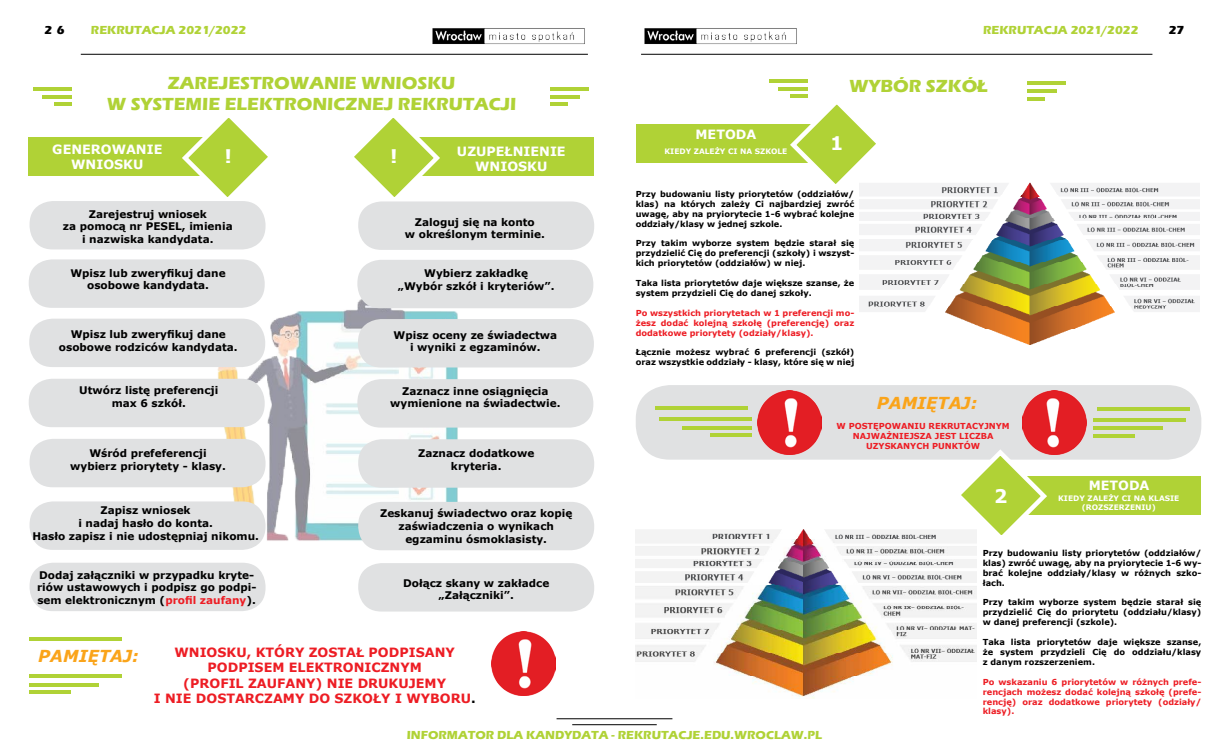
<style>
.page{position:relative;width:1229px;height:745px;background:#fff}
.page>*{position:absolute;margin:0;border:0;box-sizing:border-box;transform-origin:0 0}
.t1{font:700 18.75px "Verdana";color:#fff}
.t2{font:700 18px/21.6px "Eras ITC";color:#b0d236;text-align:center}
.t3{font:italic 700 16.5px "Verdana";color:#faa41a}
.t4{font:700 12.75px/15.3px "Verdana";color:#ed1d24;text-align:center}
.t5{font:700 12.75px/15.3px "Verdana";color:#fff;text-align:center}
.t6{font:700 12px "Eras ITC";color:#b0d236}
.t7{font:700 12px "Eras ITC";color:#000}
.t8{font:700 10.5px/12.6px "Verdana";color:#000;text-align:center}
.t9{font:700 8.25px/9.9px "Verdana";color:#000;text-align:justify}
.t10{font:700 8.25px/9.9px "Verdana";color:#ed1d24;text-align:justify}
.t11{font:700 7.5px/9px "Verdana";color:#fff;text-align:center}
.s1{color:#ed1d24}
.s2{color:#000}
</style>
<div class="page">
<img style="left:432px;top:28px;width:153px;height:16px">
<img style="left:644px;top:28px;width:153px;height:16px">
<hr style="left:81px;top:54px;width:507px;height:1px;background:#000">
<hr style="left:641px;top:54px;width:511px;height:1px;background:#000">
<hr style="left:556px;top:718px;width:116px;height:1px;background:#000">
<hr style="left:572px;top:723px;width:85px;height:1px;background:#000">
<div style="left:28px;top:138px;width:204px;height:38px;background:#b0d236"></div>
<svg style="left:179px;top:118px;width:89px;height:88px"></svg>
<div style="left:390px;top:138px;width:204px;height:38px;background:#b0d236"></div>
<svg style="left:354px;top:118px;width:89px;height:79px"></svg>
<img style="left:183px;top:236px;width:352px;height:314px">
<img style="left:491px;top:631px;width:64px;height:63px">
<hr style="left:30px;top:674px;width:92px;height:3px;background:#b0d236">
<hr style="left:30px;top:637px;width:92px;height:3px;background:#b0d236">
<svg style="left:30px;top:683px;width:69px;height:3px"></svg>
<hr style="left:30px;top:690px;width:41px;height:3px;background:#b0d236">
<div style="left:30px;top:201px;width:236px;height:48px;background:#e0e1e2;border-radius:23px"></div>
<hr style="left:33px;top:87px;width:39px;height:4px;background:#b0d236">
<hr style="left:43px;top:95px;width:29px;height:4px;background:#b0d236">
<hr style="left:54px;top:102px;width:18px;height:4px;background:#b0d236">
<hr style="left:550px;top:87px;width:39px;height:3px;background:#b0d236">
<hr style="left:550px;top:95px;width:29px;height:3px;background:#b0d236">
<hr style="left:550px;top:102px;width:18px;height:4px;background:#b0d236">
<div style="left:29px;top:259px;width:236px;height:48px;background:#e0e1e2;border-radius:23px"></div>
<div style="left:29px;top:318px;width:236px;height:49px;background:#e0e1e2;border-radius:23px"></div>
<div style="left:29px;top:378px;width:236px;height:49px;background:#e0e1e2;border-radius:23px"></div>
<div style="left:30px;top:438px;width:236px;height:49px;background:#e0e1e2;border-radius:23px"></div>
<div style="left:30px;top:501px;width:236px;height:48px;background:#e0e1e2;border-radius:23px"></div>
<div style="left:30px;top:562px;width:236px;height:48px;background:#e0e1e2;border-radius:23px"></div>
<div style="left:358px;top:201px;width:236px;height:49px;background:#e0e1e2;border-radius:23px"></div>
<div style="left:357px;top:260px;width:236px;height:48px;background:#e0e1e2;border-radius:23px"></div>
<div style="left:358px;top:319px;width:236px;height:48px;background:#e0e1e2;border-radius:23px"></div>
<div style="left:357px;top:379px;width:236px;height:48px;background:#e0e1e2;border-radius:23px"></div>
<div style="left:358px;top:439px;width:236px;height:48px;background:#e0e1e2;border-radius:23px"></div>
<div style="left:358px;top:501px;width:236px;height:49px;background:#e0e1e2;border-radius:23px"></div>
<div style="left:358px;top:562px;width:236px;height:49px;background:#e0e1e2;border-radius:23px"></div>
<img style="left:860px;top:182px;width:339px;height:162px">
<img style="left:636px;top:529px;width:340px;height:170px">
<div style="left:636px;top:385px;width:565px;height:74px;background:#e0e1e2;border-radius:34px"></div>
<img style="left:758px;top:390px;width:64px;height:64px">
<hr style="left:659px;top:417px;width:92px;height:4px;background:#b0d236">
<hr style="left:655px;top:406px;width:92px;height:4px;background:#b0d236">
<svg style="left:682px;top:426px;width:69px;height:3px"></svg>
<hr style="left:710px;top:433px;width:41px;height:4px;background:#b0d236">
<img style="left:1022px;top:390px;width:65px;height:64px">
<svg style="left:1093px;top:418px;width:93px;height:3px"></svg>
<svg style="left:1097px;top:407px;width:92px;height:3px"></svg>
<hr style="left:1093px;top:426px;width:70px;height:3px;background:#b0d236">
<svg style="left:1093px;top:434px;width:42px;height:3px"></svg>
<div style="left:636px;top:125px;width:204px;height:38px;background:#b0d236"></div>
<svg style="left:787px;top:95px;width:99px;height:99px"></svg>
<div style="left:996px;top:475px;width:205px;height:38px;background:#b0d236"></div>
<svg style="left:951px;top:446px;width:99px;height:98px"></svg>
<hr style="left:1027px;top:82px;width:39px;height:3px;background:#b0d236">
<hr style="left:1027px;top:90px;width:29px;height:3px;background:#b0d236">
<hr style="left:1027px;top:97px;width:17px;height:3px;background:#b0d236">
<hr style="left:769px;top:79px;width:38px;height:4px;background:#b0d236">
<hr style="left:778px;top:87px;width:29px;height:4px;background:#b0d236">
<hr style="left:790px;top:94px;width:17px;height:4px;background:#b0d236">
<h3 class="t7" style="left:45px;top:23px;width:21px">2 6</h3>
<h3 class="t6" style="left:91px;top:23px;width:157px">REKRUTACJA 2021/2022</h3>
<h3 class="t6" style="left:983px;top:23px;width:157px">REKRUTACJA 2021/2022</h3>
<h3 class="t7" style="left:1169px;top:23px;width:17px">27</h3>
<h2 class="t2" style="left:107px;top:72px;width:411px">ZAREJESTROWANIE WNIOSKU<br>W SYSTEMIE ELEKTRONICZNEJ REKRUTACJI</h2>
<h3 class="t5" style="left:52px;top:141px;width:112px">GENEROWANIE<br>WNIOSKU</h3>
<h3 class="t5" style="left:457px;top:143px;width:110px">UZUPEŁNIENIE<br>WNIOSKU</h3>
<h1 class="t1" style="left:224px;top:142px;width:9px">!</h1>
<h1 class="t1" style="left:390px;top:142px;width:9px">!</h1>
<p class="t8" style="left:63px;top:207px;width:171px">Zarejestruj wniosek<br>za pomocą nr PESEL, imienia i nazwiska kandydata.</p>
<p class="t8" style="left:70px;top:266px;width:157px">Wpisz lub zweryfikuj dane osobowe kandydata.</p>
<p class="t8" style="left:59px;top:328px;width:180px">Wpisz lub zweryfikuj dane osobowe rodziców kandydata.</p>
<p class="t8" style="left:79px;top:384px;width:141px">Utwórz listę preferencji max 6 szkół.</p>
<p class="t8" style="left:70px;top:446px;width:157px">Wśród prefeferencji wybierz priorytety - klasy.</p>
<p class="t8" style="left:32px;top:503px;width:228px">Zapisz wniosek<br>i nadaj hasło do konta.<br>Hasło zapisz i nie udostępniaj nikomu.</p>
<p class="t8" style="left:37px;top:568px;width:221px;text-align:left">Dodaj załączniki w przypadku kryte&shy;riów ustawowych i podpisz go podpi&shy;sem elektronicznym (<span class="s1">profil zaufany</span>).</p>
<p class="t8" style="left:405px;top:215px;width:141px">Zaloguj się na konto<br>w określonym terminie.</p>
<p class="t8" style="left:398px;top:266px;width:158px">Wybierz zakładkę<br>„Wybór szkół i kryteriów”.</p>
<p class="t8" style="left:393px;top:328px;width:165px">Wpisz oceny ze świadectwa i wyniki z egzaminów.</p>
<p class="t8" style="left:390px;top:384px;width:172px">Zaznacz inne osiągnięcia wymienione na świadectwie.</p>
<p class="t8" style="left:418px;top:446px;width:118px">Zaznacz dodatkowe kryteria.</p>
<p class="t8" style="left:380px;top:506px;width:194px">Zeskanuj świadectwo oraz kopię zaświadczenia o wynikach egzaminu ósmoklasisty.</p>
<p class="t8" style="left:403px;top:576px;width:148px">Dołącz skany w zakładce „Załączniki”.</p>
<h3 class="t3" style="left:38px;top:644px;width:102px">PAMIĘTAJ:</h3>
<h3 class="t4" style="left:154px;top:644px;width:323px">WNIOSKU, KTÓRY ZOSTAŁ PODPISANY<br>PODPISEM ELEKTRONICZNYM<br>(PROFIL ZAUFANY) NIE DRUKUJEMY<br>I NIE DOSTARCZAMY DO SZKOŁY I WYBORU<span class="s2">.</span></h3>
<h2 class="t2" style="left:849px;top:76px;width:140px">WYBÓR SZKÓŁ</h2>
<h3 class="t5" style="left:695px;top:127px;width:62px">METODA</h3>
<p class="t11" style="left:664px;top:146px;width:124px">KIEDY ZALEŻY CI NA SZKOLE</p>
<h1 class="t1" style="left:830px;top:130px;width:15px">1</h1>
<p class="t9" style="left:636px;top:189px;width:220px">Przy budowaniu listy priorytetów (oddziałów/ klas) na których zależy Ci najbardziej zwróć uwagę, aby na pryiorytecie 1-6 wybrać kolejne oddziały/klasy w jednej szkole.</p>
<p class="t9" style="left:636px;top:238px;width:220px">Przy takim wyborze system będzie starał się przydzielić Cię do preferencji (szkoły) i wszyst&shy;kich priorytetów (oddziałów) w niej.</p>
<p class="t9" style="left:636px;top:278px;width:220px">Taka lista priorytetów daje większe szanse, że system przydzieli Cię do danej szkoły.</p>
<p class="t10" style="left:636px;top:307px;width:220px">Po wszystkich priorytetach w 1 preferencji mo&shy;żesz dodać kolejną szkołę (preferencję) oraz dodatkowe priorytety (odziały/klasy).</p>
<p class="t9" style="left:636px;top:347px;width:220px">Łącznie możesz wybrać 6 preferencji (szkół) oraz wszystkie oddziały - klasy, które się w niej</p>
<h3 class="t3" style="left:877px;top:391px;width:102px">PAMIĘTAJ:</h3>
<p class="t10" style="left:836px;top:421px;width:175px;text-align:center">W POSTĘPOWANIU REKRUTACYJNYM<br>NAJWAŻNIEJSZA JEST LICZBA<br>UZYSKANYCH PUNKTÓW</p>
<h3 class="t5" style="left:1089px;top:476px;width:62px">METODA</h3>
<h1 class="t1" style="left:994px;top:482px;width:15px">2</h1>
<p class="t11" style="left:1058px;top:493px;width:123px">KIEDY ZALEŻY CI NA KLASIE (ROZSZERZENIU)</p>
<p class="t9" style="left:983px;top:547px;width:220px">Przy budowaniu listy priorytetów (oddziałów/ klas) zwróć uwagę, aby na pryiorytecie 1-6 wy&shy;brać kolejne oddziały/klasy w różnych szko&shy;łach.</p>
<p class="t9" style="left:983px;top:597px;width:220px">Przy takim wyborze system będzie starał się przydzielić Cię do priorytetu (oddziału/klasy) w danej preferencji (szkole).</p>
<p class="t9" style="left:983px;top:636px;width:220px">Taka lista priorytetów daje większe szanse, że system przydzieli Cię do oddziału/klasy z danym rozszerzeniem.</p>
<p class="t10" style="left:983px;top:676px;width:220px">Po wskazaniu 6 priorytetów w różnych prefe&shy;rencjach możesz dodać kolejną szkołę (prefe&shy;rencję) oraz dodatkowe priorytety (odziały/ klasy).</p>
<h3 class="t6" style="left:407px;top:727px;width:417px">INFORMATOR DLA KANDYDATA - REKRUTACJE.EDU.WROCLAW.PL</h3>
</div>
